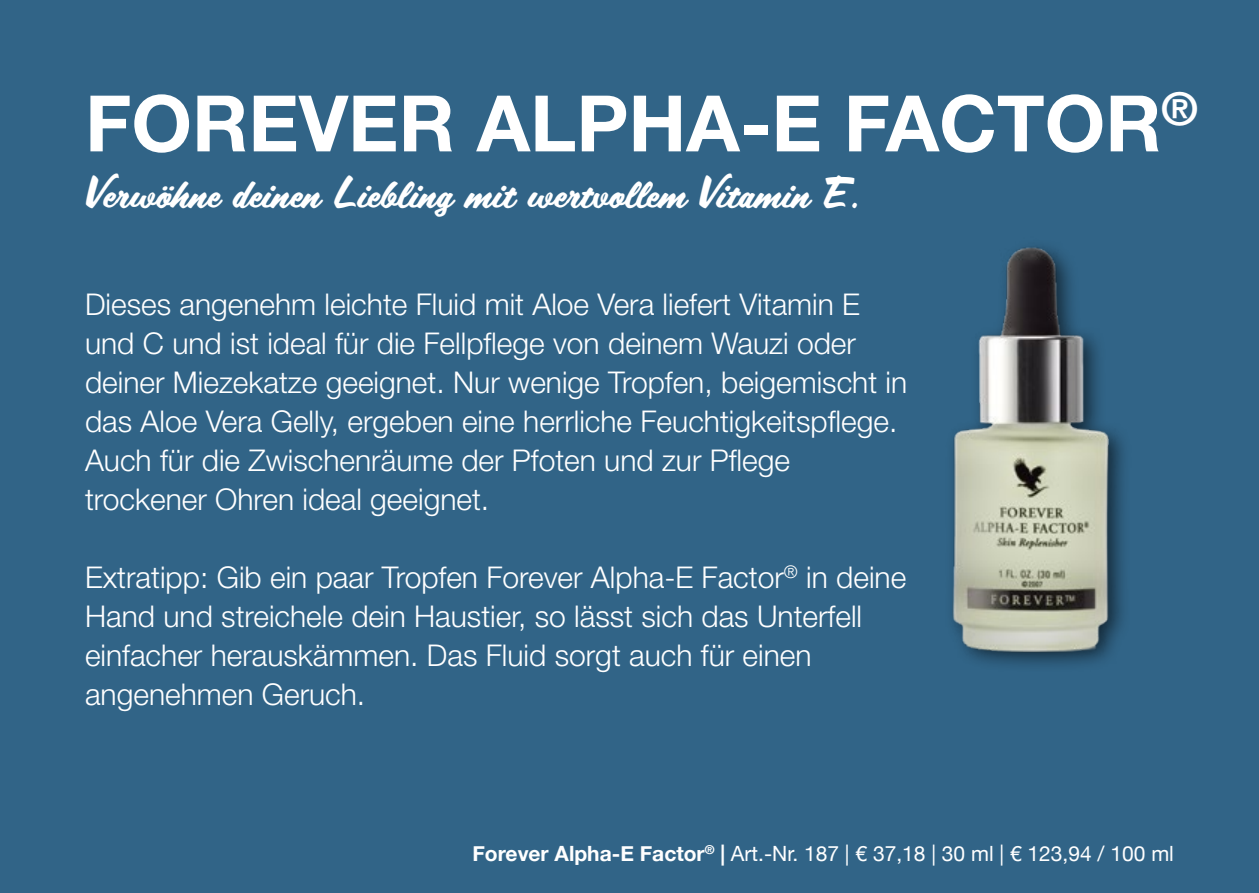
<style>
.page{position:relative;width:1259px;height:893px;background:#316487}
.page>*{position:absolute;margin:0;border:0;box-sizing:border-box;transform-origin:0 0}
.t1{font:700 78px "Helvetica Neue LT Std";color:#fff}
.t2{font:39px "Scriptorama Tradeshow JF";color:#fff}
.t3{font:300 30px/39px "Helvetica Neue LT Std";color:#fff}
.t4{font:21px "Helvetica Neue";color:#fff}
.s1{font-weight:700}
</style>
<div class="page">
<img style="left:952px;top:246px;width:172px;height:419px">
<h1 class="t1" style="left:85px;top:75px;width:1114px">FOREVER ALPHA-E FACTOR<sup>®</sup></h1>
<h2 class="t2" style="left:85px;top:166px;width:777px">Verwöhne deinen Liebling mit wertvollem Vitamin E.</h2>
<p class="t3" style="left:85px;top:284px;width:823px">Dieses angenehm leichte Fluid mit Aloe Vera liefert Vitamin E und C und ist ideal für die Fellpflege von deinem Wauzi oder deiner Miezekatze geeignet. Nur wenige Tropfen, beigemischt in das Aloe Vera Gelly, ergeben eine herrliche Feuchtigkeitspflege.<br>Auch für die Zwischenräume der Pfoten und zur Pflege trockener Ohren ideal geeignet.</p>
<p class="t3" style="left:85px;top:557px;width:822px">Extratipp: Gib ein paar Tropfen Forever Alpha-E Factor<sup>®</sup> in deine Hand und streichele dein Haustier, so lässt sich das Unterfell einfacher herauskämmen. Das Fluid sorgt auch für einen angenehmen Geruch.</p>
<p class="t4" style="left:472px;top:838px;width:703px"><span class="s1">Forever Alpha-E Factor</span><sup>®</sup> <span class="s1">|</span> Art.-Nr. 187 | € 37,18 | 30 ml | € 123,94 / 100 ml</p>
</div>
